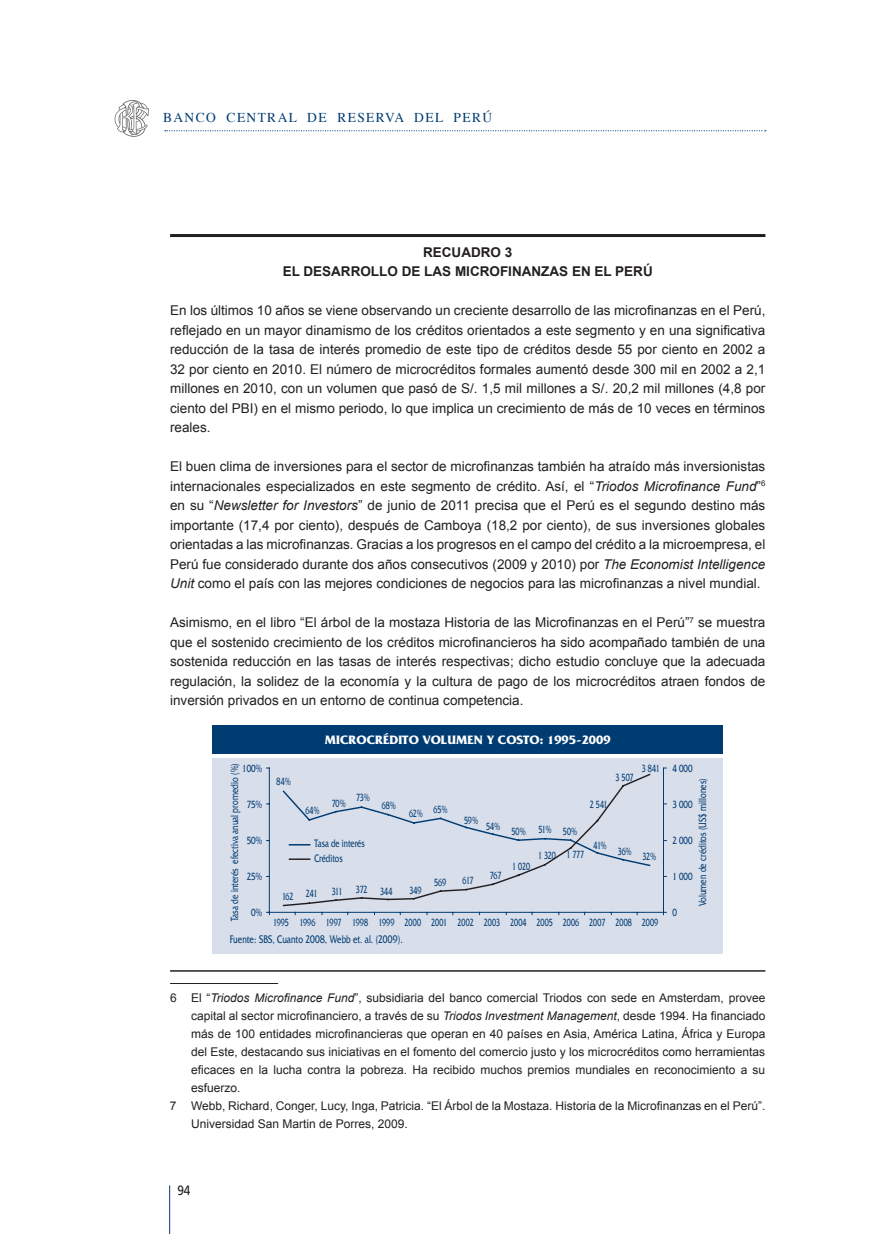
<style>
.page{position:relative;width:893px;height:1234px;background:#fff}
.page>*{position:absolute;margin:0;border:0;box-sizing:border-box;transform-origin:0 0}
.t1{font:13.5px/19.5px "Arial";color:#231f20;text-align:justify}
.t2{font:700 13.5px/19.5px "Arial";color:#231f20;text-align:center}
.t3{font:13.5px "Times";letter-spacing:.1em;color:#003c72}
.t4{font:13.5px "Frutiger";color:#231f20;scale:.88 1}
.t5{font:700 12.75px "Friz Quadrata";color:#fff}
.t6{font:12px "Arial";color:#231f20}
.t7{font:11.55px "Friz Quadrata";letter-spacing:.005em;color:#003c72;scale:.73 1}
.t8{font:11.4px/14.7px "Friz Quadrata";letter-spacing:.005em;color:#003c72;scale:.69 1}
.t9{font:10.95px "Friz Quadrata";color:#003c72;scale:.65 1}
.t10{font:10.95px "Friz Quadrata";color:#003c72;scale:.76 1}
.t11{font:10.95px "Friz Quadrata";color:#003c72;scale:.73 1}
.t12{font:10.95px "Friz Quadrata";letter-spacing:-.03em;color:#003c72;scale:.65 1}
.s1{font-style:italic}
</style>
<div class="page">
<svg style="left:165px;top:130px;width:601px;height:1px"></svg>
<hr style="left:169px;top:1185px;width:1px;height:48px;background:#003c72">
<svg style="left:115px;top:100px;width:34px;height:37px"></svg>
<hr style="left:170px;top:982px;width:108px;height:1px;background:#231f20">
<hr style="left:170px;top:234px;width:595px;height:3px;background:#231f20">
<hr style="left:170px;top:969px;width:595px;height:2px;background:#231f20">
<div style="left:213px;top:757px;width:510px;height:195px;background:#d9deeb"></div>
<div style="left:213px;top:725px;width:510px;height:28px;background:#003c72"></div>
<hr style="left:663px;top:768px;width:1px;height:144px;background:#003c72">
<hr style="left:269px;top:768px;width:1px;height:144px;background:#003c72">
<hr style="left:269px;top:911px;width:394px;height:1px;background:#003c72">
<svg style="left:282px;top:773px;width:369px;height:133px"></svg>
<svg style="left:282px;top:789px;width:369px;height:77px"></svg>
<hr style="left:289px;top:843px;width:21px;height:2px;background:#003c72">
<p class="t3" style="left:163px;top:105px;width:330px">BANCO CENTRAL DE RESERVA DEL PERÚ</p>
<p class="t2" style="left:283px;top:242px;width:369px">RECUADRO 3<br>EL DESARROLLO DE LAS MICROFINANZAS EN EL PERÚ</p>
<p class="t1" style="left:170px;top:301px;width:597px">En los últimos 10 años se viene observando un creciente desarrollo de las microfinanzas en el Perú, reflejado en un mayor dinamismo de los créditos orientados a este segmento y en una significativa reducción de la tasa de interés promedio de este tipo de créditos desde 55 por ciento en 2002 a 32 por ciento en 2010. El número de microcréditos formales aumentó desde 300 mil en 2002 a 2,1 millones en 2010, con un volumen que pasó de S/. 1,5 mil millones a S/. 20,2 mil millones (4,8 por ciento del PBI) en el mismo periodo, lo que implica un crecimiento de más de 10 veces en términos reales.</p>
<p class="t1" style="left:170px;top:457px;width:597px">El buen clima de inversiones para el sector de microfinanzas también ha atraído más inversionistas internacionales especializados en este segmento de crédito. Así, el “<span class="s1">Triodos Microfinance Fund</span>”<sup>6 </sup>en su “<span class="s1">Newsletter for Investors</span>” de junio de 2011 precisa que el Perú es el segundo destino más importante (17,4 por ciento), después de Camboya (18,2 por ciento), de sus inversiones globales orientadas a las microfinanzas. Gracias a los progresos en el campo del crédito a la microempresa, el Perú fue considerado durante dos años consecutivos (2009 y 2010) por <span class="s1">The Economist Intelligence Unit</span> como el país con las mejores condiciones de negocios para las microfinanzas a nivel mundial.</p>
<p class="t1" style="left:170px;top:613px;width:597px">Asimismo, en el libro “El árbol de la mostaza Historia de las Microfinanzas en el Perú”<sup>7</sup> se muestra que el sostenido crecimiento de los créditos microfinancieros ha sido acompañado también de una sostenida reducción en las tasas de interés respectivas; dicho estudio concluye que la adecuada regulación, la solidez de la economía y la cultura de pago de los microcréditos atraen fondos de inversión privados en un entorno de continua competencia.</p>
<p class="t10" style="left:228px;top:920px;width:209px;rotate:-90deg">Tasa de interés efectiva anual promedio (%)</p>
<p class="t11" style="left:242px;top:762px;width:29px">100%</p>
<p class="t11" style="left:247px;top:798px;width:22px">75%</p>
<p class="t11" style="left:247px;top:834px;width:22px">50%</p>
<p class="t11" style="left:247px;top:870px;width:22px">25%</p>
<p class="t11" style="left:251px;top:906px;width:16px">0%</p>
<p class="t9" style="left:277px;top:775px;width:23px">84%</p>
<p class="t9" style="left:282px;top:890px;width:19px">162</p>
<p class="t5" style="left:325px;top:732px;width:287px">MICROCRÉDITO VOLUMEN Y COSTO: 1995-2009</p>
<p class="t9" style="left:305px;top:804px;width:23px">64%</p>
<p class="t9" style="left:332px;top:797px;width:23px">70%</p>
<p class="t9" style="left:356px;top:790px;width:22px">73%</p>
<p class="t8" style="left:314px;top:836px;width:74px">Tasa de interés<br>Créditos</p>
<p class="t9" style="left:382px;top:798px;width:23px">68%</p>
<p class="t9" style="left:409px;top:805px;width:61px">62% 65%</p>
<p class="t9" style="left:464px;top:814px;width:23px">59%</p>
<p class="t9" style="left:306px;top:887px;width:20px">241</p>
<p class="t12" style="left:332px;top:884px;width:95px">311 372 344</p>
<p class="t9" style="left:409px;top:884px;width:20px">349</p>
<p class="t9" style="left:434px;top:876px;width:20px">569</p>
<p class="t9" style="left:463px;top:874px;width:18px">617</p>
<p class="t9" style="left:486px;top:820px;width:23px">54%</p>
<p class="t9" style="left:512px;top:825px;width:102px">50% 51% 50%</p>
<p class="t9" style="left:590px;top:798px;width:29px">2 541</p>
<p class="t9" style="left:490px;top:869px;width:19px">767</p>
<p class="t9" style="left:512px;top:860px;width:29px">1 020</p>
<p class="t9" style="left:538px;top:848px;width:72px">1 320 1 777</p>
<p class="t9" style="left:593px;top:838px;width:22px">41%</p>
<p class="t9" style="left:616px;top:771px;width:29px">3 507</p>
<p class="t9" style="left:618px;top:845px;width:23px">36%</p>
<p class="t9" style="left:642px;top:762px;width:29px">3 841</p>
<p class="t9" style="left:642px;top:850px;width:22px">32%</p>
<p class="t9" style="left:273px;top:916px;width:66px">1995 1996</p>
<p class="t9" style="left:326px;top:916px;width:513px">1997 1998 1999 2000 2001 2002 2003 2004 2005 2006 2007 2008 2009</p>
<p class="t7" style="left:230px;top:932px;width:238px">Fuente: SBS, Cuanto 2008, Webb et. al. (2009).</p>
<p class="t11" style="left:672px;top:762px;width:29px">4 000</p>
<p class="t11" style="left:672px;top:798px;width:29px">3 000</p>
<p class="t11" style="left:672px;top:834px;width:29px">2 000</p>
<p class="t11" style="left:672px;top:870px;width:29px">1 000</p>
<p class="t11" style="left:672px;top:906px;width:8px">0</p>
<p class="t10" style="left:696px;top:906px;width:170px;rotate:-90deg">Volumen de créditos (US$ millones)</p>
<p class="t6" style="left:170px;top:989px;width:597px">6 El “<span class="s1">Triodos Microfinance Fund</span>”, subsidiaria del banco comercial Triodos con sede en Amsterdam, provee</p>
<p class="t6" style="left:191px;top:1007px;width:576px">capital al sector microfinanciero, a través de su <span class="s1">Triodos Investment Management</span>, desde 1994. Ha financiado</p>
<p class="t6" style="left:191px;top:1025px;width:576px">más de 100 entidades microfinancieras que operan en 40 países en Asia, América Latina, África y Europa</p>
<p class="t6" style="left:191px;top:1043px;width:576px">del Este, destacando sus iniciativas en el fomento del comercio justo y los microcréditos como herramientas</p>
<p class="t6" style="left:191px;top:1061px;width:576px">eficaces en la lucha contra la pobreza. Ha recibido muchos premios mundiales en reconocimiento a su</p>
<p class="t6" style="left:191px;top:1079px;width:51px">esfuerzo.</p>
<p class="t6" style="left:170px;top:1097px;width:597px">7 Webb, Richard, Conger, Lucy, Inga, Patricia. “El Árbol de la Mostaza. Historia de la Microfinanzas en el Perú”.</p>
<p class="t6" style="left:191px;top:1115px;width:218px">Universidad San Martin de Porres, 2009.</p>
<p class="t4" style="left:177px;top:1181px;width:16px">94</p>
</div>
